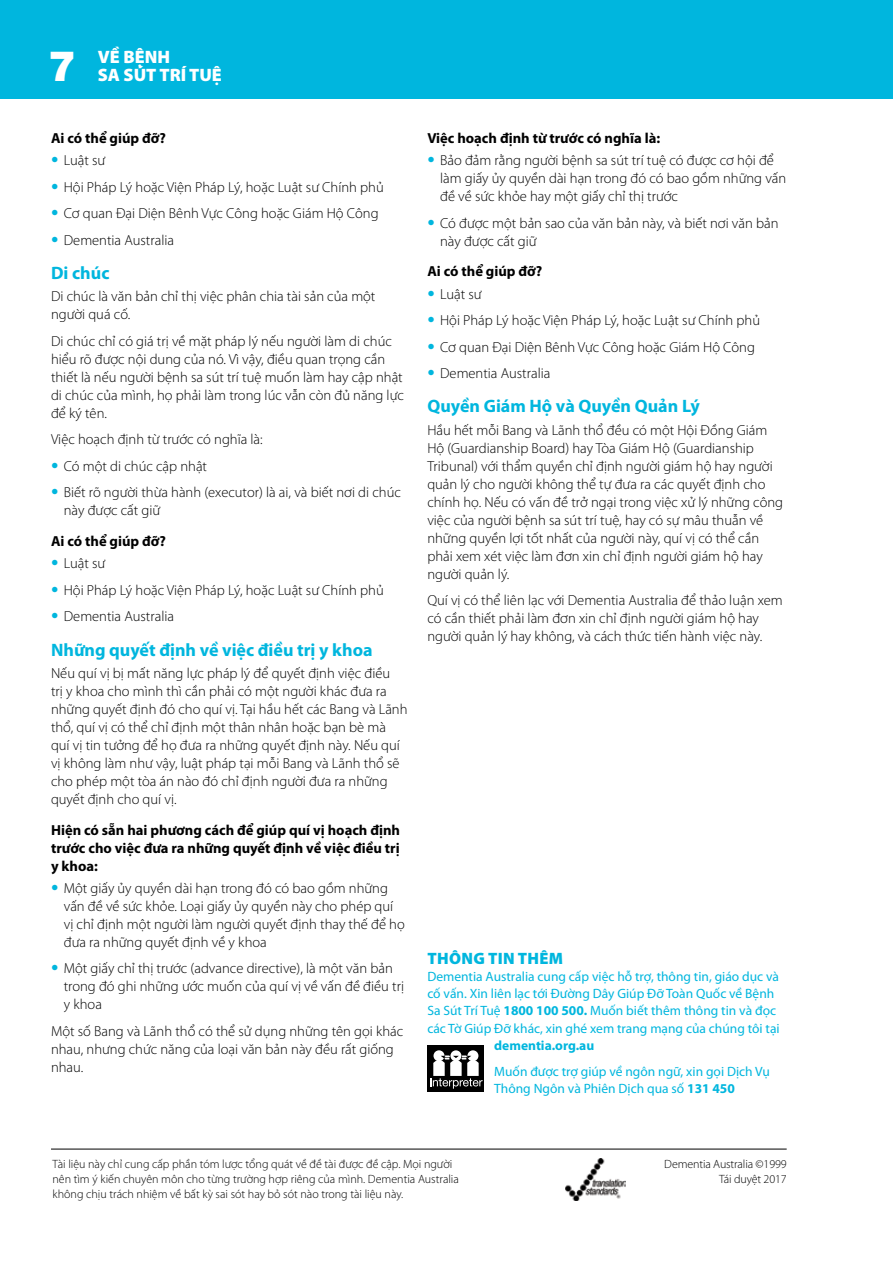
<style>
.page{position:relative;width:893px;height:1263px;background:#fff}
.page>*{position:absolute;margin:0;border:0;box-sizing:border-box;transform-origin:0 0}
.t1{font:900 42px "Helvetica Neue LT";color:#fff}
.t2{font:700 18px "Myriad Pro";color:#00b6de}
.t3{font:900 18px/18px "Myriad Pro";color:#fff}
.t4{font:900 16.5px "Myriad Pro";letter-spacing:.02em;color:#00b6de}
.t5{font:300 14.55px/18px "Myriad Pro";color:#000}
.t6{font:700 14.55px/18px "Myriad Pro";color:#000;text-align:justify}
.t7{font:13.5px/17.2px "Myriad Pro";color:#00b6de}
.t8{font:700 13.5px "Myriad Pro";color:#00b6de}
.t9{font:300 12px/15px "Myriad Pro";color:#000}
.s1{font-family:"Univers";font-size:15px;color:#00b6de}
.s2{font-weight:700}
</style>
<div class="page">
<hr style="left:51px;top:1149px;width:736px;height:1px;background:#000">
<div style="left:0;top:0;width:893px;height:99px;background:#00b6de"></div>
<div style="left:427px;top:1046px;width:57px;height:46px;background:#000"></div>
<div style="left:467px;top:1050px;width:11px;height:11px;background:#fff;border-radius:50%"></div>
<div style="left:433px;top:1050px;width:11px;height:11px;background:#fff;border-radius:50%"></div>
<div style="left:450px;top:1050px;width:11px;height:11px;background:#fff;border-radius:50%"></div>
<svg style="left:430px;top:1055px;width:53px;height:34px"></svg>
<img style="left:566px;top:1159px;width:59px;height:41px">
<h1 class="t1" style="left:48px;top:41px;width:30px">7</h1>
<p class="t3" style="left:98px;top:47px;width:126px">VỀ BỆNH<br>SA SÚT TRÍ TUỆ</p>
<p class="t6" style="left:51px;top:128px;width:116px">Ai có thể giúp đỡ?</p>
<p class="t5" style="left:51px;top:151px;width:56px"><span class="s1">•</span> Luật sư</p>
<p class="t5" style="left:51px;top:177px;width:334px"><span class="s1">•</span> Hội Pháp Lý hoặc Viện Pháp Lý, hoặc Luật sư Chính phủ</p>
<p class="t5" style="left:51px;top:204px;width:329px"><span class="s1">•</span> Cơ quan Đại Diện Bênh Vực Công hoặc Giám Hộ Công</p>
<p class="t5" style="left:51px;top:231px;width:125px"><span class="s1">•</span> Dementia Australia</p>
<p class="t2" style="left:51px;top:261px;width:60px">Di chúc</p>
<p class="t5" style="left:51px;top:287px;width:326px">Di chúc là văn bản chỉ thị việc phân chia tài sản của một người quá cố.</p>
<p class="t5" style="left:51px;top:332px;width:354px">Di chúc chỉ có giá trị về mặt pháp lý nếu người làm di chúc hiểu rõ được nội dung của nó. Vì vậy, điều quan trọng cần thiết là nếu người bệnh sa sút trí tuệ muốn làm hay cập nhật di chúc của mình, họ phải làm trong lúc vẫn còn đủ năng lực để ký tên.</p>
<p class="t5" style="left:51px;top:430px;width:213px">Việc hoạch định từ trước có nghĩa là:</p>
<p class="t5" style="left:51px;top:457px;width:158px"><span class="s1">•</span> Có một di chúc cập nhật</p>
<p class="t5" style="left:64px;top:483px;width:339px;text-indent:-13px"><span class="s1">•</span> Biết rõ người thừa hành (executor) là ai, và biết nơi di chúc này được cất giữ</p>
<p class="t6" style="left:51px;top:531px;width:116px">Ai có thể giúp đỡ?</p>
<p class="t5" style="left:51px;top:554px;width:56px"><span class="s1">•</span> Luật sư</p>
<p class="t5" style="left:51px;top:581px;width:334px"><span class="s1">•</span> Hội Pháp Lý hoặc Viện Pháp Lý, hoặc Luật sư Chính phủ</p>
<p class="t5" style="left:51px;top:607px;width:125px"><span class="s1">•</span> Dementia Australia</p>
<p class="t2" style="left:51px;top:638px;width:323px">Những quyết định về việc điều trị y khoa</p>
<p class="t5" style="left:51px;top:664px;width:358px">Nếu quí vị bị mất năng lực pháp lý để quyết định việc điều<br>trị y khoa cho mình thì cần phải có một người khác đưa ra những quyết định đó cho quí vị. Tại hầu hết các Bang và Lãnh thổ, quí vị có thể chỉ định một thân nhân hoặc bạn bè mà quí vị tin tưởng để họ đưa ra những quyết định này. Nếu quí vị không làm như vậy, luật pháp tại mỗi Bang và Lãnh thổ sẽ cho phép một tòa án nào đó chỉ định người đưa ra những quyết định cho quí vị.</p>
<p class="t6" style="left:51px;top:820px;width:351px">Hiện có sẵn hai phương cách để giúp quí vị hoạch định trước cho việc đưa ra những quyết định về việc điều trị y khoa:</p>
<p class="t5" style="left:64px;top:879px;width:343px;text-indent:-13px"><span class="s1">•</span> Một giấy ủy quyền dài hạn trong đó có bao gồm những vấn đề về sức khỏe. Loại giấy ủy quyền này cho phép quí vị chỉ định một người làm người quyết định thay thế để họ đưa ra những quyết định về y khoa</p>
<p class="t5" style="left:64px;top:959px;width:342px;text-indent:-13px"><span class="s1">•</span> Một giấy chỉ thị trước (advance directive), là một văn bản trong đó ghi những ước muốn của quí vị về vấn đề điều trị y khoa</p>
<p class="t5" style="left:51px;top:1022px;width:354px">Một số Bang và Lãnh thổ có thể sử dụng những tên gọi khác nhau, nhưng chức năng của loại văn bản này đều rất giống nhau.</p>
<p class="t6" style="left:427px;top:128px;width:234px">Việc hoạch định từ trước có nghĩa là:</p>
<p class="t5" style="left:440px;top:151px;width:348px;text-indent:-13px"><span class="s1">•</span> Bảo đảm rằng người bệnh sa sút trí tuệ có được cơ hội để làm giấy ủy quyền dài hạn trong đó có bao gồm những vấn đề về sức khỏe hay một giấy chỉ thị trước</p>
<p class="t5" style="left:440px;top:213px;width:340px;text-indent:-13px"><span class="s1">•</span> Có được một bản sao của văn bản này, và biết nơi văn bản này được cất giữ</p>
<p class="t6" style="left:427px;top:262px;width:116px">Ai có thể giúp đỡ?</p>
<p class="t5" style="left:427px;top:285px;width:56px"><span class="s1">•</span> Luật sư</p>
<p class="t5" style="left:427px;top:311px;width:334px"><span class="s1">•</span> Hội Pháp Lý hoặc Viện Pháp Lý, hoặc Luật sư Chính phủ</p>
<p class="t5" style="left:427px;top:338px;width:329px"><span class="s1">•</span> Cơ quan Đại Diện Bênh Vực Công hoặc Giám Hộ Công</p>
<p class="t5" style="left:427px;top:364px;width:125px"><span class="s1">•</span> Dementia Australia</p>
<p class="t2" style="left:427px;top:395px;width:274px">Quyền Giám Hộ và Quyền Quản Lý</p>
<p class="t5" style="left:427px;top:421px;width:357px">Hầu hết mỗi Bang và Lãnh thổ đều có một Hội Đồng Giám Hộ (Guardianship Board) hay Tòa Giám Hộ (Guardianship Tribunal) với thẩm quyền chỉ định người giám hộ hay người quản lý cho người không thể tự đưa ra các quyết định cho chính họ. Nếu có vấn đề trở ngại trong việc xử lý những công việc của người bệnh sa sút trí tuệ, hay có sự mâu thuẫn về những quyền lợi tốt nhất của người này, quí vị có thể cần phải xem xét việc làm đơn xin chỉ định người giám hộ hay người quản lý.</p>
<p class="t5" style="left:427px;top:591px;width:357px">Quí vị có thể liên lạc với Dementia Australia để thảo luận xem có cần thiết phải làm đơn xin chỉ định người giám hộ hay người quản lý hay không, và cách thức tiến hành việc này.</p>
<p class="t4" style="left:427px;top:947px;width:137px">THÔNG TIN THÊM</p>
<p class="t7" style="left:427px;top:967px;width:354px">Dementia Australia cung cấp việc hỗ trợ, thông tin, giáo dục và cố vấn. Xin liên lạc tới Đường Dây Giúp Đỡ Toàn Quốc về Bệnh Sa Sút Trí Tuệ <span class="s2">1800 100 500.</span> Muốn biết thêm thông tin và đọc các Tờ Giúp Đỡ khác, xin ghé xem trang mạng của chúng tôi tại</p>
<p class="t8" style="left:494px;top:1036px;width:102px">dementia.org.au</p>
<p class="t7" style="left:494px;top:1062px;width:277px">Muốn được trợ giúp về ngôn ngữ, xin gọi Dịch Vụ<br>Thông Ngôn và Phiên Dịch qua số <span class="s2">131 450</span></p>
<p class="t9" style="left:52px;top:1156px;width:408px">Tài liệu này chỉ cung cấp phần tóm lược tổng quát về đề tài được đề cập. Mọi người nên tìm ý kiến chuyên môn cho từng trường hợp riêng của mình. Dementia Australia không chịu trách nhiệm về bất kỳ sai sót hay bỏ sót nào trong tài liệu này.</p>
<p class="t9" style="left:664px;top:1156px;width:124px;text-align:right">Dementia Australia ©1999<br>Tái duyệt 2017</p>
</div>
